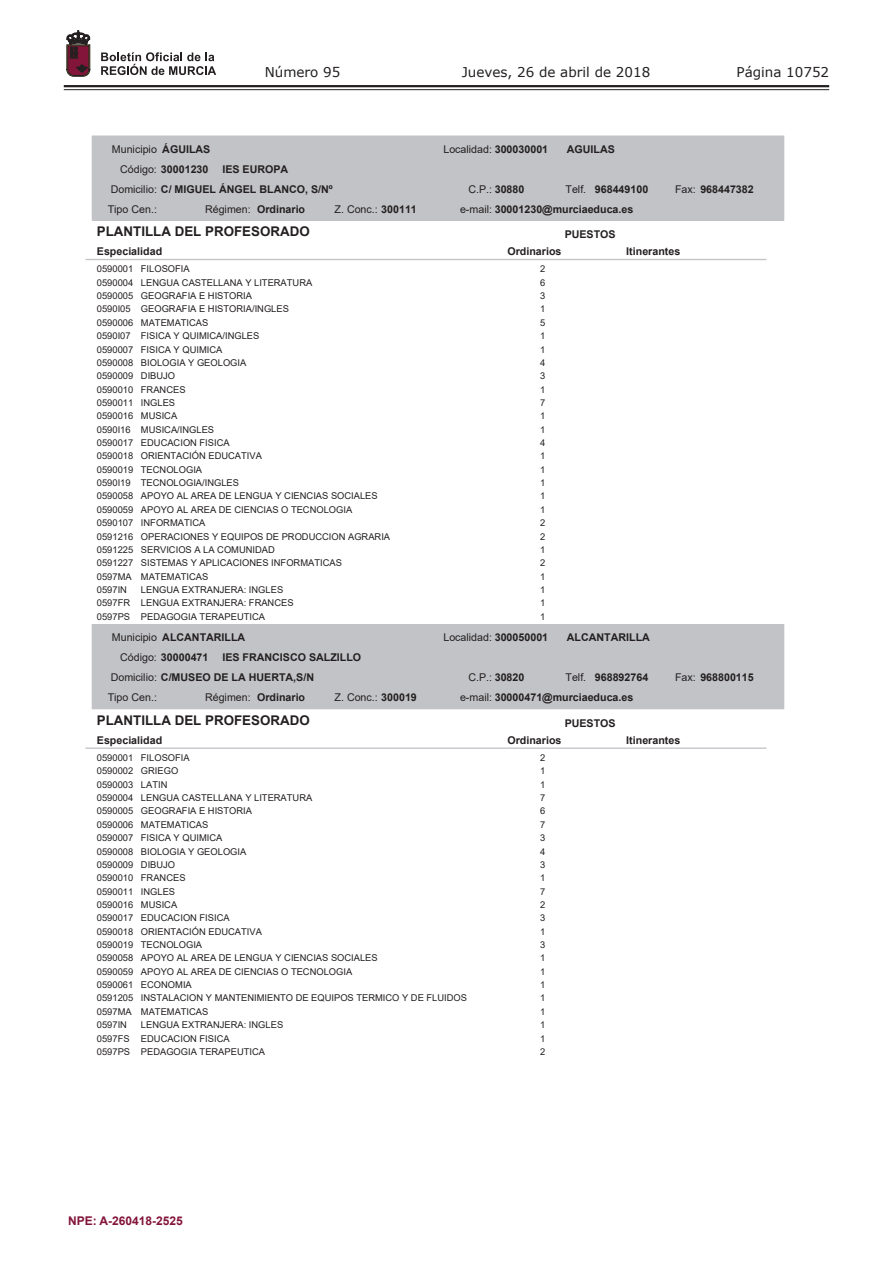
<style>
.page{position:relative;width:893px;height:1263px;background:#fff}
.page>*{position:absolute;margin:0;border:0;box-sizing:border-box;transform-origin:0 0}
.t1{font:13.5px "Verdana";color:#231f20}
.t2{font:700 13.35px "Arial";color:#231f20}
.t3{font:700 12px "Arial";color:#83143a}
.t4{font:700 10.65px/20px "Arial";color:#231f20}
.t5{font:10.65px "Arial";color:#231f20}
.t6{font:9.3px "Arial";color:#231f20}
.s1{font-weight:700}
.s2{font-weight:400}
</style>
<div class="page">
<hr style="left:64px;top:85px;width:765px;height:2px;background:#231f20">
<hr style="left:64px;top:89px;width:765px;height:1px;background:#231f20">
<svg style="left:101px;top:52px;width:115px;height:23px"></svg>
<svg style="left:67px;top:31px;width:23px;height:45px"></svg>
<div style="left:92px;top:136px;width:692px;height:84px;background:#c2c3c6"></div>
<hr style="left:86px;top:259px;width:680px;height:1px;background:#c2c3c6">
<div style="left:92px;top:625px;width:692px;height:84px;background:#c2c3c6"></div>
<hr style="left:86px;top:747px;width:680px;height:2px;background:#c2c3c6">
<h1 class="t1" style="left:265px;top:62px;width:77px">Número 95</h1>
<h1 class="t1" style="left:462px;top:62px;width:190px">Jueves, 26 de abril de 2018</h1>
<h1 class="t1" style="left:736px;top:62px;width:94px">Página 10752</h1>
<p class="t4" style="left:162px;top:139px;width:50px">ÁGUILAS</p>
<p class="t4" style="left:567px;top:139px;width:50px">AGUILAS</p>
<p class="t4" style="left:595px;top:179px;width:55px">968449100</p>
<p class="t5" style="left:443px;top:142px;width:106px">Localidad: <span class="s1">300030001</span></p>
<p class="t4" style="left:460px;top:179px;width:175px;text-indent:8px"><span class="s2">C.P.:</span> 30880<br><span class="s2">e-mail:</span> 30001230@murciaeduca.es</p>
<p class="t4" style="left:675px;top:179px;width:80px"><span class="s2">Fax:</span> 968447382</p>
<p class="t5" style="left:112px;top:142px;width:47px">Municipio</p>
<p class="t4" style="left:108px;top:159px;width:227px;text-indent:12px"><span class="s2">Código:</span> 30001230<br><span class="s2">Domicilio:</span> C/ MIGUEL ÁNGEL BLANCO, S/Nº<br><span class="s2">Tipo Cen.:</span></p>
<p class="t4" style="left:222px;top:159px;width:67px">IES EUROPA</p>
<p class="t4" style="left:257px;top:199px;width:50px">Ordinario</p>
<p class="t5" style="left:565px;top:182px;width:22px">Telf.</p>
<p class="t5" style="left:205px;top:202px;width:47px">Régimen:</p>
<p class="t5" style="left:335px;top:202px;width:84px">Z. Conc.: <span class="s1">300111</span></p>
<h2 class="t2" style="left:97px;top:222px;width:214px">PLANTILLA DEL PROFESORADO</h2>
<p class="t4" style="left:565px;top:224px;width:53px">PUESTOS</p>
<p class="t6" style="left:97px;top:263px;width:94px">0590001 FILOSOFIA</p>
<p class="t6" style="left:540px;top:263px;width:7px">2</p>
<p class="t6" style="left:97px;top:276px;width:217px">0590004 LENGUA CASTELLANA Y LITERATURA</p>
<p class="t6" style="left:540px;top:276px;width:7px">6</p>
<p class="t6" style="left:97px;top:289px;width:157px">0590005 GEOGRAFIA E HISTORIA</p>
<p class="t6" style="left:540px;top:289px;width:7px">3</p>
<p class="t6" style="left:97px;top:303px;width:194px">0590I05 GEOGRAFIA E HISTORIA/INGLES</p>
<p class="t6" style="left:540px;top:303px;width:7px">1</p>
<p class="t6" style="left:97px;top:316px;width:113px">0590006 MATEMATICAS</p>
<p class="t6" style="left:540px;top:316px;width:7px">5</p>
<p class="t6" style="left:97px;top:329px;width:164px">0590I07 FISICA Y QUIMICA/INGLES</p>
<p class="t6" style="left:540px;top:329px;width:7px">1</p>
<p class="t6" style="left:97px;top:343px;width:127px">0590007 FISICA Y QUIMICA</p>
<p class="t6" style="left:540px;top:343px;width:7px">1</p>
<p class="t6" style="left:97px;top:356px;width:151px">0590008 BIOLOGIA Y GEOLOGIA</p>
<p class="t6" style="left:540px;top:356px;width:7px">4</p>
<p class="t6" style="left:97px;top:370px;width:80px">0590009 DIBUJO</p>
<p class="t6" style="left:540px;top:370px;width:7px">3</p>
<p class="t6" style="left:97px;top:383px;width:90px">0590010 FRANCES</p>
<p class="t6" style="left:540px;top:383px;width:7px">1</p>
<p class="t6" style="left:97px;top:396px;width:80px">0590011 INGLES</p>
<p class="t6" style="left:540px;top:396px;width:7px">7</p>
<p class="t6" style="left:97px;top:410px;width:82px">0590016 MUSICA</p>
<p class="t6" style="left:540px;top:410px;width:7px">1</p>
<p class="t6" style="left:97px;top:423px;width:119px">0590I16 MUSICA/INGLES</p>
<p class="t6" style="left:540px;top:423px;width:7px">1</p>
<p class="t6" style="left:97px;top:436px;width:134px">0590017 EDUCACION FISICA</p>
<p class="t6" style="left:540px;top:436px;width:7px">4</p>
<p class="t6" style="left:97px;top:450px;width:167px">0590018 ORIENTACIÓN EDUCATIVA</p>
<p class="t6" style="left:540px;top:450px;width:7px">1</p>
<p class="t6" style="left:97px;top:463px;width:107px">0590019 TECNOLOGIA</p>
<p class="t6" style="left:540px;top:463px;width:7px">1</p>
<p class="t6" style="left:97px;top:476px;width:144px">0590I19 TECNOLOGIA/INGLES</p>
<p class="t6" style="left:540px;top:476px;width:7px">1</p>
<p class="t6" style="left:97px;top:490px;width:282px">0590058 APOYO AL AREA DE LENGUA Y CIENCIAS SOCIALES</p>
<p class="t6" style="left:540px;top:490px;width:7px">1</p>
<p class="t6" style="left:97px;top:503px;width:257px">0590059 APOYO AL AREA DE CIENCIAS O TECNOLOGIA</p>
<p class="t6" style="left:540px;top:503px;width:7px">1</p>
<p class="t6" style="left:97px;top:516px;width:110px">0590107 INFORMATICA</p>
<p class="t6" style="left:540px;top:516px;width:7px">2</p>
<p class="t6" style="left:97px;top:530px;width:295px">0591216 OPERACIONES Y EQUIPOS DE PRODUCCION AGRARIA</p>
<p class="t6" style="left:540px;top:530px;width:7px">2</p>
<p class="t6" style="left:97px;top:543px;width:180px">0591225 SERVICIOS A LA COMUNIDAD</p>
<p class="t6" style="left:540px;top:543px;width:7px">1</p>
<p class="t6" style="left:97px;top:556px;width:247px">0591227 SISTEMAS Y APLICACIONES INFORMATICAS</p>
<p class="t6" style="left:540px;top:556px;width:7px">2</p>
<p class="t6" style="left:97px;top:570px;width:113px">0597MA MATEMATICAS</p>
<p class="t6" style="left:540px;top:570px;width:7px">1</p>
<p class="t6" style="left:97px;top:583px;width:32px">0597IN</p>
<p class="t6" style="left:141px;top:583px;width:144px">LENGUA EXTRANJERA: INGLES</p>
<p class="t6" style="left:540px;top:583px;width:7px">1</p>
<p class="t6" style="left:97px;top:597px;width:198px">0597FR LENGUA EXTRANJERA: FRANCES</p>
<p class="t6" style="left:540px;top:597px;width:7px">1</p>
<p class="t6" style="left:97px;top:610px;width:170px">0597PS PEDAGOGIA TERAPEUTICA</p>
<p class="t6" style="left:540px;top:610px;width:7px">1</p>
<p class="t4" style="left:108px;top:648px;width:208px;text-indent:12px"><span class="s2">Código:</span> 30000471<br><span class="s2">Domicilio:</span> C/MUSEO DE LA HUERTA,S/N<br><span class="s2">Tipo Cen.:</span></p>
<p class="t4" style="left:97px;top:241px;width:67px">Especialidad</p>
<p class="t4" style="left:507px;top:242px;width:56px">Ordinarios</p>
<p class="t4" style="left:626px;top:242px;width:56px">Itinerantes</p>
<p class="t4" style="left:162px;top:628px;width:85px">ALCANTARILLA</p>
<p class="t4" style="left:567px;top:628px;width:85px">ALCANTARILLA</p>
<p class="t4" style="left:595px;top:668px;width:55px">968892764</p>
<p class="t5" style="left:443px;top:630px;width:106px">Localidad: <span class="s1">300050001</span></p>
<p class="t4" style="left:460px;top:668px;width:175px;text-indent:8px"><span class="s2">C.P.:</span> 30820<br><span class="s2">e-mail:</span> 30000471@murciaeduca.es</p>
<p class="t4" style="left:675px;top:668px;width:80px"><span class="s2">Fax:</span> 968800115</p>
<p class="t5" style="left:112px;top:630px;width:47px">Municipio</p>
<p class="t4" style="left:222px;top:648px;width:140px">IES FRANCISCO SALZILLO</p>
<p class="t4" style="left:257px;top:688px;width:50px">Ordinario</p>
<p class="t5" style="left:565px;top:670px;width:22px">Telf.</p>
<p class="t5" style="left:205px;top:690px;width:47px">Régimen:</p>
<p class="t5" style="left:335px;top:690px;width:84px">Z. Conc.: <span class="s1">300019</span></p>
<h2 class="t2" style="left:97px;top:711px;width:214px">PLANTILLA DEL PROFESORADO</h2>
<p class="t4" style="left:565px;top:713px;width:53px">PUESTOS</p>
<p class="t6" style="left:97px;top:751px;width:94px">0590001 FILOSOFIA</p>
<p class="t6" style="left:540px;top:751px;width:7px">2</p>
<p class="t6" style="left:97px;top:765px;width:83px">0590002 GRIEGO</p>
<p class="t6" style="left:540px;top:765px;width:7px">1</p>
<p class="t6" style="left:97px;top:778px;width:72px">0590003 LATIN</p>
<p class="t6" style="left:540px;top:778px;width:7px">1</p>
<p class="t6" style="left:97px;top:791px;width:217px">0590004 LENGUA CASTELLANA Y LITERATURA</p>
<p class="t6" style="left:540px;top:791px;width:7px">7</p>
<p class="t6" style="left:97px;top:805px;width:157px">0590005 GEOGRAFIA E HISTORIA</p>
<p class="t6" style="left:540px;top:805px;width:7px">6</p>
<p class="t6" style="left:97px;top:818px;width:113px">0590006 MATEMATICAS</p>
<p class="t6" style="left:540px;top:818px;width:7px">7</p>
<p class="t6" style="left:97px;top:831px;width:127px">0590007 FISICA Y QUIMICA</p>
<p class="t6" style="left:540px;top:831px;width:7px">3</p>
<p class="t6" style="left:97px;top:845px;width:151px">0590008 BIOLOGIA Y GEOLOGIA</p>
<p class="t6" style="left:540px;top:845px;width:7px">4</p>
<p class="t6" style="left:97px;top:858px;width:80px">0590009 DIBUJO</p>
<p class="t6" style="left:540px;top:858px;width:7px">3</p>
<p class="t6" style="left:97px;top:871px;width:90px">0590010 FRANCES</p>
<p class="t6" style="left:540px;top:871px;width:7px">1</p>
<p class="t6" style="left:97px;top:885px;width:80px">0590011 INGLES</p>
<p class="t6" style="left:540px;top:885px;width:7px">7</p>
<p class="t6" style="left:97px;top:898px;width:82px">0590016 MUSICA</p>
<p class="t6" style="left:540px;top:898px;width:7px">2</p>
<p class="t6" style="left:97px;top:912px;width:134px">0590017 EDUCACION FISICA</p>
<p class="t6" style="left:540px;top:912px;width:7px">3</p>
<p class="t6" style="left:97px;top:925px;width:167px">0590018 ORIENTACIÓN EDUCATIVA</p>
<p class="t6" style="left:540px;top:925px;width:7px">1</p>
<p class="t6" style="left:97px;top:938px;width:107px">0590019 TECNOLOGIA</p>
<p class="t6" style="left:540px;top:938px;width:7px">3</p>
<p class="t6" style="left:97px;top:952px;width:282px">0590058 APOYO AL AREA DE LENGUA Y CIENCIAS SOCIALES</p>
<p class="t6" style="left:540px;top:952px;width:7px">1</p>
<p class="t6" style="left:97px;top:965px;width:257px">0590059 APOYO AL AREA DE CIENCIAS O TECNOLOGIA</p>
<p class="t6" style="left:540px;top:965px;width:7px">1</p>
<p class="t6" style="left:97px;top:978px;width:96px">0590061 ECONOMIA</p>
<p class="t6" style="left:540px;top:978px;width:7px">1</p>
<p class="t6" style="left:97px;top:992px;width:372px">0591205 INSTALACION Y MANTENIMIENTO DE EQUIPOS TERMICO Y DE FLUIDOS</p>
<p class="t6" style="left:540px;top:992px;width:7px">1</p>
<p class="t6" style="left:97px;top:1005px;width:113px">0597MA MATEMATICAS</p>
<p class="t6" style="left:540px;top:1005px;width:7px">1</p>
<p class="t6" style="left:97px;top:1018px;width:32px">0597IN</p>
<p class="t6" style="left:141px;top:1018px;width:144px">LENGUA EXTRANJERA: INGLES</p>
<p class="t6" style="left:540px;top:1018px;width:7px">1</p>
<p class="t6" style="left:97px;top:1032px;width:134px">0597FS EDUCACION FISICA</p>
<p class="t6" style="left:540px;top:1032px;width:7px">1</p>
<p class="t6" style="left:97px;top:1045px;width:170px">0597PS PEDAGOGIA TERAPEUTICA</p>
<p class="t6" style="left:540px;top:1045px;width:7px">2</p>
<p class="t4" style="left:97px;top:730px;width:67px">Especialidad</p>
<p class="t4" style="left:507px;top:730px;width:56px">Ordinarios</p>
<p class="t4" style="left:626px;top:730px;width:56px">Itinerantes</p>
<p class="t3" style="left:68px;top:1212px;width:116px">NPE: A-260418-2525</p>
</div>
